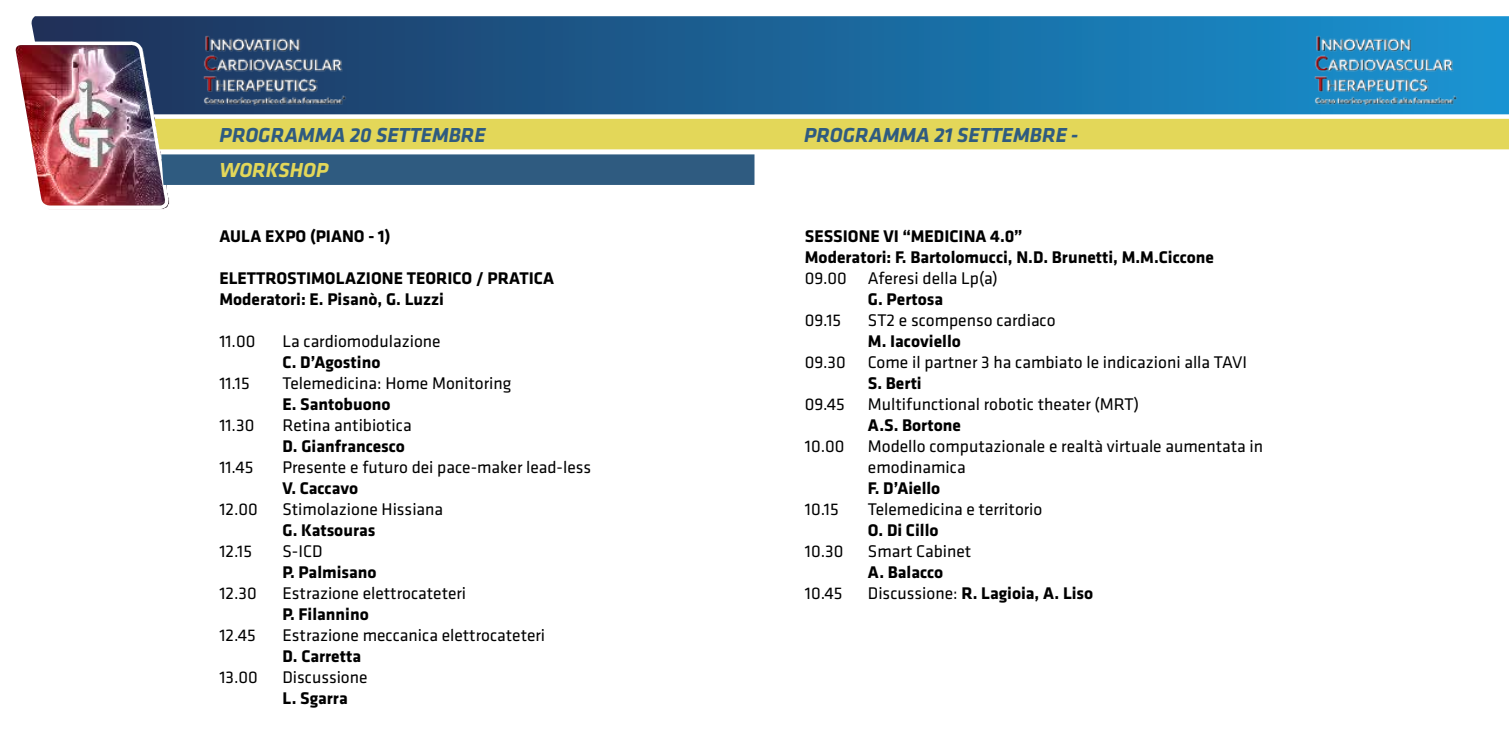
<style>
.page{position:relative;width:1509px;height:755px;background:#fff}
.page>*{position:absolute;margin:0;border:0;box-sizing:border-box;transform-origin:0 0}
.t1{font:italic 700 21px "Klavika";color:#2f5b80}
.t2{font:italic 700 21px "Klavika";color:#e3d759}
.t3{font:17.5px/21px "Klavika";color:#000}
.t4{font:700 17.5px/21px "Klavika";color:#000}
.s1{font-weight:400}
</style>
<div class="page">
<svg style="left:15px;top:16px;width:1493px;height:194px"></svg>
<p class="t1" style="left:220px;top:123px;width:267px">PROGRAMMA 20 SETTEMBRE</p>
<p class="t1" style="left:804px;top:123px;width:275px">PROGRAMMA 21 SETTEMBRE -</p>
<p class="t2" style="left:219px;top:159px;width:111px">WORKSHOP</p>
<p class="t4" style="left:219px;top:225px;width:172px">AULA EXPO (PIANO - 1)</p>
<p class="t4" style="left:219px;top:267px;width:336px">ELETTROSTIMOLAZIONE TEORICO / PRATICA<br>Moderatori: E. Pisanò, G. Luzzi</p>
<p class="t3" style="left:219px;top:330px;width:38px">11.00</p>
<p class="t3" style="left:282px;top:330px;width:160px">La cardiomodulazione</p>
<p class="t4" style="left:282px;top:351px;width:99px">C. D’Agostino</p>
<p class="t3" style="left:219px;top:372px;width:32px">11.15</p>
<p class="t3" style="left:282px;top:372px;width:230px">Telemedicina: Home Monitoring</p>
<p class="t4" style="left:282px;top:393px;width:110px">E. Santobuono</p>
<p class="t3" style="left:219px;top:414px;width:36px">11.30</p>
<p class="t3" style="left:282px;top:414px;width:131px">Retina antibiotica</p>
<p class="t4" style="left:282px;top:435px;width:124px">D. Gianfrancesco</p>
<p class="t3" style="left:219px;top:456px;width:35px">11.45</p>
<p class="t3" style="left:282px;top:456px;width:310px">Presente e futuro dei pace-maker lead-less</p>
<p class="t4" style="left:282px;top:477px;width:77px">V. Caccavo</p>
<p class="t3" style="left:219px;top:498px;width:40px">12.00</p>
<p class="t3" style="left:282px;top:498px;width:162px">Stimolazione Hissiana</p>
<p class="t4" style="left:282px;top:519px;width:94px">G. Katsouras</p>
<p class="t3" style="left:219px;top:540px;width:34px">12.15</p>
<p class="t3" style="left:282px;top:540px;width:42px">S-ICD</p>
<p class="t4" style="left:282px;top:561px;width:96px">P. Palmisano</p>
<p class="t3" style="left:219px;top:582px;width:39px">12.30</p>
<p class="t3" style="left:282px;top:582px;width:185px">Estrazione elettrocateteri</p>
<p class="t4" style="left:282px;top:603px;width:88px">P. Filannino</p>
<p class="t3" style="left:219px;top:624px;width:38px">12.45</p>
<p class="t3" style="left:282px;top:624px;width:264px">Estrazione meccanica elettrocateteri</p>
<p class="t4" style="left:282px;top:645px;width:80px">D. Carretta</p>
<p class="t3" style="left:219px;top:666px;width:40px">13.00</p>
<p class="t3" style="left:282px;top:666px;width:87px">Discussione</p>
<p class="t4" style="left:282px;top:687px;width:67px">L. Sgarra</p>
<p class="t4" style="left:804px;top:225px;width:411px">SESSIONE VI “MEDICINA 4.0”<br>Moderatori: F. Bartolomucci, N.D. Brunetti, M.M.Ciccone</p>
<p class="t3" style="left:804px;top:267px;width:194px">09.00 Aferesi della Lp(a)</p>
<p class="t4" style="left:867px;top:288px;width:77px">G. Pertosa</p>
<p class="t3" style="left:804px;top:309px;width:38px">09.15</p>
<p class="t3" style="left:867px;top:309px;width:189px">ST2 e scompenso cardiaco</p>
<p class="t4" style="left:867px;top:330px;width:94px">M. Iacoviello</p>
<p class="t3" style="left:804px;top:351px;width:42px">09.30</p>
<p class="t3" style="left:867px;top:351px;width:380px">Come il partner 3 ha cambiato le indicazioni alla TAVI</p>
<p class="t4" style="left:867px;top:372px;width:55px">S. Berti</p>
<p class="t3" style="left:804px;top:393px;width:41px">09.45</p>
<p class="t3" style="left:867px;top:393px;width:273px">Multifunctional robotic theater (MRT)</p>
<p class="t4" style="left:867px;top:414px;width:95px">A.S. Bortone</p>
<p class="t3" style="left:804px;top:435px;width:41px">10.00</p>
<p class="t3" style="left:867px;top:435px;width:397px">Modello computazionale e realtà virtuale aumentata in emodinamica</p>
<p class="t4" style="left:867px;top:477px;width:74px">F. D’Aiello</p>
<p class="t3" style="left:804px;top:498px;width:35px">10.15</p>
<p class="t3" style="left:867px;top:498px;width:176px">Telemedicina e territorio</p>
<p class="t4" style="left:867px;top:519px;width:72px">O. Di Cillo</p>
<p class="t3" style="left:804px;top:540px;width:40px">10.30</p>
<p class="t3" style="left:867px;top:540px;width:105px">Smart Cabinet</p>
<p class="t4" style="left:867px;top:561px;width:77px">A. Balacco</p>
<p class="t3" style="left:804px;top:582px;width:39px">10.45</p>
<p class="t4" style="left:867px;top:582px;width:227px"><span class="s1">Discussione:</span> R. Lagioia, A. Liso</p>
</div>
